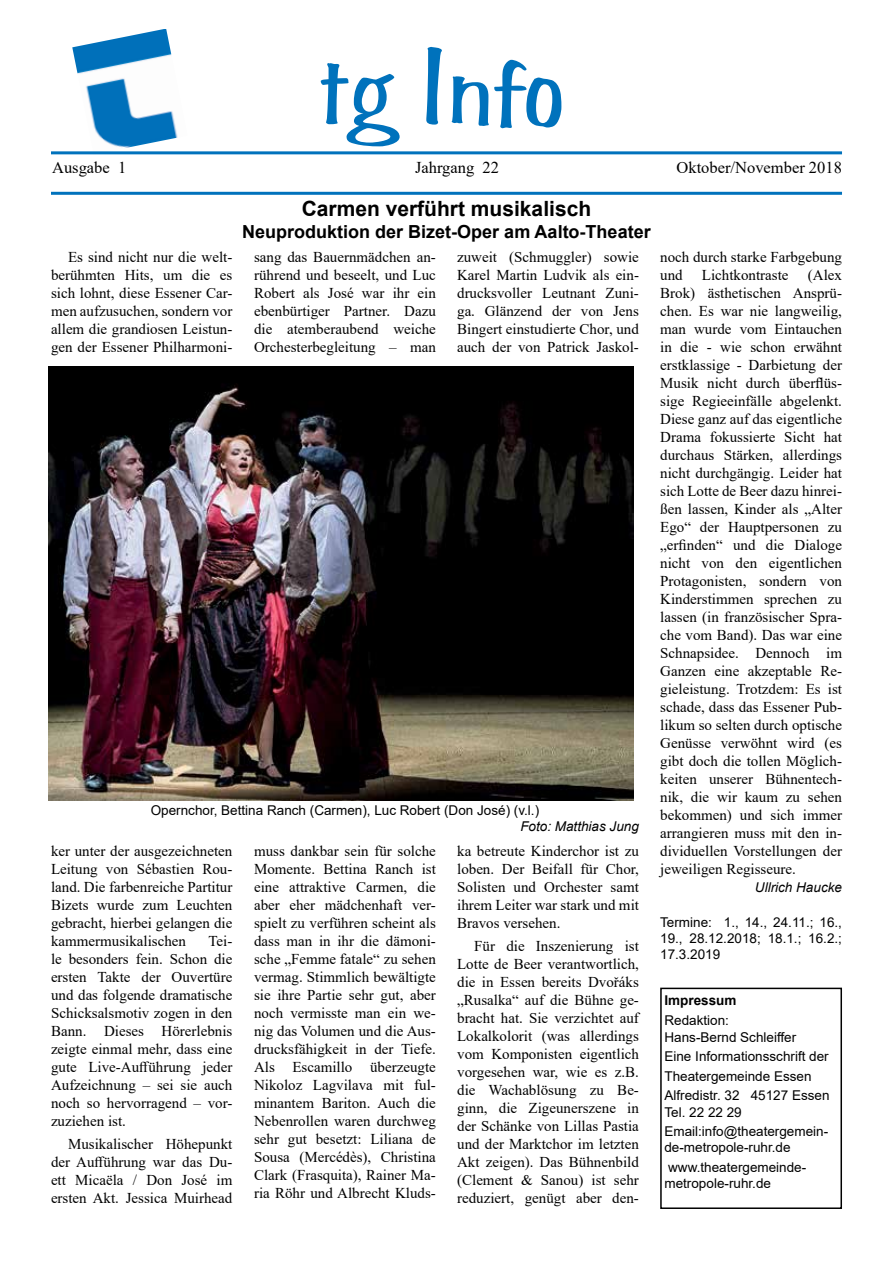
<style>
.page{position:relative;width:893px;height:1263px;background:#fff}
.page>*{position:absolute;margin:0;border:0;box-sizing:border-box;transform-origin:0 0}
.t1{font:108px "Benguiat Frisky ATT";color:#0072bc}
.t2{font:700 21px "Arial";color:#000}
.t3{font:700 18px "Arial";color:#000}
.t4{font:16.5px "Times New Roman";color:#000}
.t5{font:15px/18px "Times New Roman";color:#000;text-align:justify}
.t6{font:13.5px/16.2px "Arial";color:#000}
.t7{font:italic 13.5px "Arial";color:#000}
.t8{font:700 13.5px "Arial";color:#000}
</style>
<div class="page">
<img style="left:72px;top:29px;width:106px;height:119px">
<hr style="left:51px;top:151px;width:791px;height:3px;background:#0072bc">
<hr style="left:51px;top:192px;width:791px;height:3px;background:#0072bc">
<div style="left:660px;top:988px;width:182px;height:221px;border:2px solid #000"></div>
<img style="left:48px;top:367px;width:585px;height:433px">
<h1 class="t1" style="left:319px;top:22px;width:247px">tg Info</h1>
<p class="t4" style="left:52px;top:156px;width:76px">Ausgabe 1</p>
<p class="t4" style="left:415px;top:156px;width:86px">Jahrgang 22</p>
<p class="t4" style="left:676px;top:156px;width:167px">Oktober/November 2018</p>
<p class="t5" style="left:51px;top:248px;width:183px;text-indent:17px">Es sind nicht nur die welt&shy;berühmten Hits, um die es sich lohnt, diese Essener Car&shy;men aufzusuchen, sondern vor allem die grandiosen Leistun&shy;gen der Essener Philharmoni-</p>
<h2 class="t2" style="left:302px;top:194px;width:291px">Carmen verführt musikalisch</h2>
<p class="t3" style="left:242px;top:219px;width:410px">Neuproduktion der Bizet-Oper am Aalto-Theater</p>
<p class="t5" style="left:254px;top:248px;width:183px">sang das Bauernmädchen an&shy;rührend und beseelt, und Luc Robert als José war ihr ein ebenbürtiger Partner. Dazu die atemberaubend weiche Orchesterbegleitung – man</p>
<p class="t5" style="left:457px;top:248px;width:183px">zuweit (Schmuggler) sowie Karel Martin Ludvik als ein&shy;drucksvoller Leutnant Zuni&shy;ga. Glänzend der von Jens Bingert einstudierte Chor, und auch der von Patrick Jaskol-</p>
<p class="t6" style="left:151px;top:802px;width:390px">Opernchor, Bettina Ranch (Carmen), Luc Robert (Don José) (v.l.)</p>
<p class="t7" style="left:520px;top:817px;width:120px">Foto: Matthias Jung</p>
<p class="t5" style="left:51px;top:842px;width:183px">ker unter der ausgezeichneten Leitung von Sébastien Rou&shy;land. Die farbenreiche Partitur Bizets wurde zum Leuchten gebracht, hierbei gelangen die kammermusikalischen</p>
<p class="t5" style="left:51px;top:932px;width:183px;text-indent:157px">Tei&shy;le besonders fein. Schon die ersten Takte der Ouvertüre und das folgende dramatische Schicksalsmotiv zogen in den Bann. Dieses Hörerlebnis zeigte einmal mehr, dass eine gute Live-Aufführung jeder Aufzeichnung – sei sie auch noch so hervorragend – vor&shy;zuziehen ist.</p>
<p class="t5" style="left:51px;top:1134px;width:183px;text-indent:17px">Musikalischer Höhepunkt der Aufführung war das Du&shy;ett Micaëla / Don José im ersten Akt. Jessica Muirhead</p>
<p class="t5" style="left:254px;top:842px;width:183px">muss dankbar sein für solche Momente. Bettina Ranch ist eine attraktive Carmen, die aber eher mädchenhaft ver&shy;spielt zu verführen scheint als dass man in ihr die dämoni&shy;sche „Femme fatale“ zu sehen vermag. Stimmlich bewältigte sie ihre Partie sehr gut, aber noch vermisste man ein we&shy;nig das Volumen und die Aus&shy;drucksfähigkeit in der Tiefe.<br>Als Escamillo überzeugte Nikoloz Lagvilava mit ful&shy;minantem Bariton. Auch die Nebenrollen waren durchweg sehr gut besetzt: Liliana de Sousa (Mercédès), Christina Clark (Frasquita), Rainer Ma&shy;ria Röhr und Albrecht Kluds-</p>
<p class="t5" style="left:457px;top:842px;width:183px">ka betreute Kinderchor ist zu loben. Der Beifall für Chor, Solisten und Orchester samt ihrem Leiter war stark und mit Bravos versehen.</p>
<p class="t5" style="left:457px;top:936px;width:183px;text-indent:17px">Für die Inszenierung ist Lotte de Beer verantwortlich, die in Essen bereits Dvořáks „Rusalka“ auf die Bühne ge&shy;bracht hat. Sie verzichtet auf Lokalkolorit (was allerdings vom Komponisten eigentlich vorgesehen war, wie es z.B. die Wachablösung zu Be&shy;ginn, die Zigeunerszene in der Schänke von Lillas Pastia und der Marktchor im letzten Akt zeigen). Das Bühnenbild (Clement &amp; Sanou) ist sehr reduziert, genügt aber den-</p>
<p class="t5" style="left:660px;top:248px;width:183px">noch durch starke Farbgebung und</p>
<p class="t5" style="left:660px;top:266px;width:183px;text-indent:148px">(Alex Brok) ästhetischen Ansprü&shy;chen. Es war nie langweilig, man wurde vom Eintauchen in die - wie schon erwähnt erstklassige - Darbietung der Musik nicht durch überflüs&shy;sige Regieeinfälle abgelenkt.<br>Diese ganz auf das eigentliche Drama fokussierte Sicht hat durchaus Stärken, allerdings nicht durchgängig. Leider hat sich Lotte de Beer dazu hinrei&shy;ßen lassen, Kinder als „Alter Ego“ der Hauptpersonen zu „erfinden“ und die Dialoge nicht von den eigentlichen Protagonisten, sondern von Kinderstimmen sprechen zu lassen (in französischer Spra&shy;che vom Band). Das war eine Schnapsidee. Dennoch im Ganzen eine akzeptable Re&shy;gieleistung. Trotzdem: Es ist schade, dass das Essener Pub&shy;likum so selten durch optische Genüsse verwöhnt wird (es gibt doch die tollen Möglich&shy;keiten unserer Bühnentech&shy;nik, die wir kaum zu sehen bekommen) und sich immer arrangieren muss mit den in&shy;dividuellen Vorstellungen der jeweiligen Regisseure.</p>
<p class="t7" style="left:755px;top:879px;width:89px">Ullrich Haucke</p>
<p class="t6" style="left:660px;top:914px;width:183px;text-align:justify">Termine: 1., 14., 24.11.; 16., 19., 28.12.2018; 18.1.; 16.2.; 17.3.2019</p>
<p class="t5" style="left:702px;top:266px;width:88px">Lichtkontraste</p>
<p class="t8" style="left:664px;top:991px;width:74px">Impressum</p>
<p class="t6" style="left:664px;top:1012px;width:133px">Redaktion:<br>Hans-Bernd Schleiffer</p>
<p class="t6" style="left:664px;top:1046px;width:167px;line-height:19.6px">Eine Informationsschrift der<br>Theatergemeinde Essen<br>Alfredistr. 32 45127 Essen</p>
<p class="t6" style="left:664px;top:1102px;width:165px;line-height:19.5px">Tel. 22 22 29<br>Email:info@theatergemein-</p>
<p class="t6" style="left:664px;top:1138px;width:143px;line-height:19.5px">de-metropole-ruhr.de www.theatergemeinde-</p>
<p class="t6" style="left:664px;top:1175px;width:108px">metropole-ruhr.de</p>
</div>
